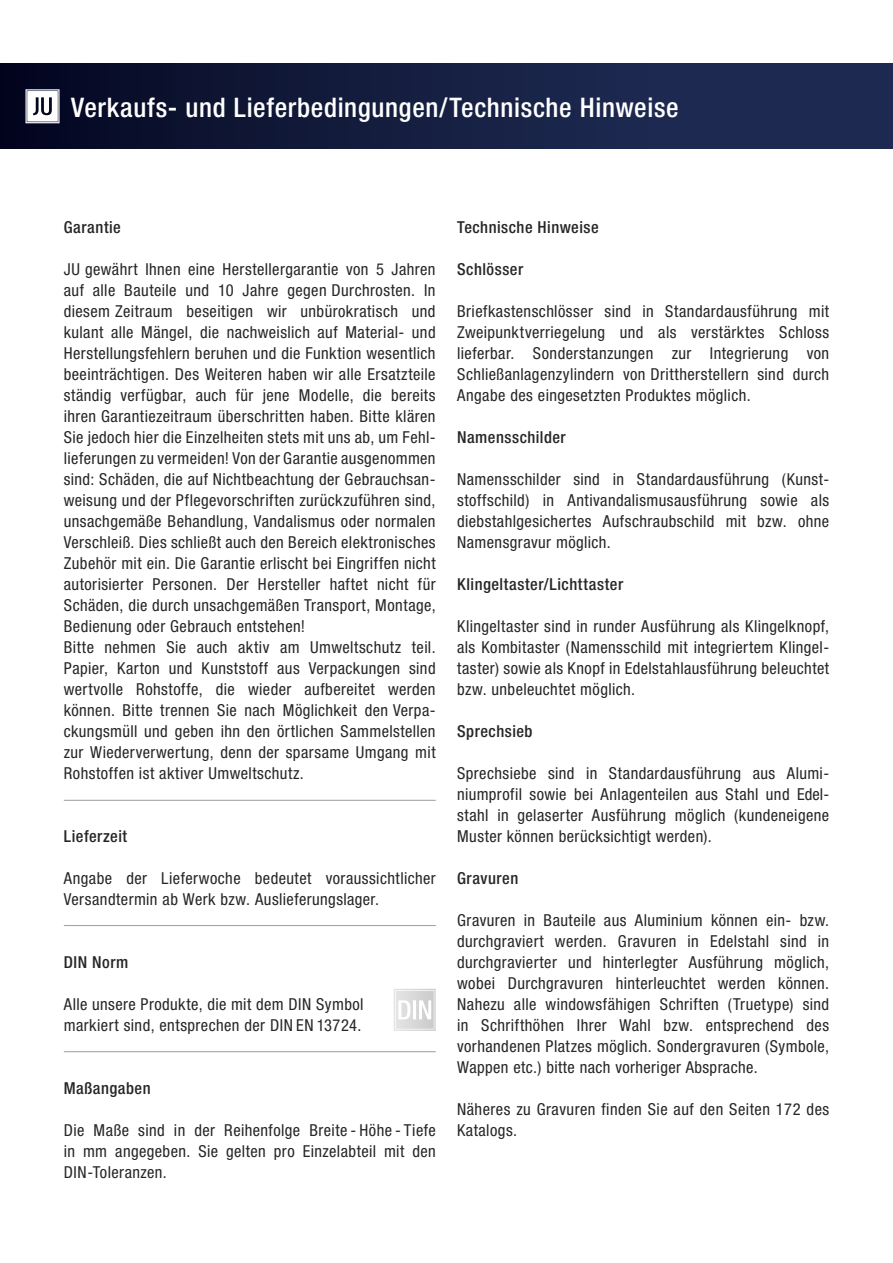
<style>
.page{position:relative;width:893px;height:1263px;background:#fff}
.page>*{position:absolute;margin:0;border:0;box-sizing:border-box;transform-origin:0 0}
.t1{font:500 condensed 27px "Helvetica Neue";letter-spacing:.025em;color:#fff}
.t2{font:condensed 16.5px/21px "Helvetica Neue";letter-spacing:.025em;color:#272726;text-align:justify}
.t3{font:500 condensed 16.5px "Helvetica Neue";letter-spacing:.03em;color:#272726}
</style>
<div class="page">
<div style="left:0;top:64px;width:893px;height:85px;background:linear-gradient(to right,#060a24,#22315a)"></div>
<svg style="left:26px;top:89px;width:34px;height:34px"></svg>
<hr style="left:64px;top:800px;width:371px;height:1px;background:#9c9c9d">
<hr style="left:64px;top:925px;width:371px;height:1px;background:#9c9c9d">
<hr style="left:64px;top:1051px;width:371px;height:1px;background:#9c9c9d">
<svg style="left:394px;top:989px;width:42px;height:42px"></svg>
<h1 class="t1" style="left:71px;top:91px;width:609px">Verkaufs- und Lieferbedingungen/Technische Hinweise</h1>
<p class="t3" style="left:64px;top:217px;width:59px">Garantie</p>
<p class="t2" style="left:64px;top:258px;width:373px;text-align:left">JU gewährt Ihnen eine Herstellergarantie von 5 Jahren auf alle Bauteile und 10 Jahre gegen Durchrosten. In diesem Zeitraum beseitigen wir unbürokratisch und kulant alle Mängel, die nachweislich auf Material- und Herstellungsfehlern beruhen und die Funktion wesentlich beeinträchtigen. Des Weiteren haben wir alle Ersatzteile ständig verfügbar, auch für jene Modelle, die bereits ihren Garantiezeitraum überschritten haben. Bitte klären Sie jedoch hier die Einzelheiten stets mit uns ab, um Fehl&shy;lieferungen zu vermeiden! Von der Garantie ausgenommen sind: Schäden, die auf Nichtbeachtung der Gebrauchsan&shy;weisung und der Pflegevorschriften zurückzuführen sind, unsachgemäße Behandlung, Vandalismus oder normalen Verschleiß. Dies schließt auch den Bereich elektronisches Zubehör mit ein. Die Garantie erlischt bei Eingriffen nicht autorisierter Personen. Der Hersteller haftet nicht für Schäden, die durch unsachgemäßen Transport, Montage, Bedienung oder Gebrauch entstehen!<br>Bitte nehmen Sie auch aktiv am Umweltschutz teil.<br>Papier, Karton und Kunststoff aus Verpackungen sind wertvolle Rohstoffe, die wieder aufbereitet werden können. Bitte trennen Sie nach Möglichkeit den Verpa&shy;ckungsmüll und geben ihn den örtlichen Sammelstellen zur Wiederverwertung, denn der sparsame Umgang mit Rohstoffen ist aktiver Umweltschutz.</p>
<p class="t3" style="left:64px;top:826px;width:65px">Lieferzeit</p>
<p class="t2" style="left:64px;top:867px;width:374px">Angabe der Lieferwoche bedeutet voraussichtlicher<br>Versandtermin ab Werk bzw. Auslieferungslager.</p>
<p class="t3" style="left:64px;top:952px;width:66px">DIN Norm</p>
<p class="t2" style="left:64px;top:993px;width:301px">Alle unsere Produkte, die mit dem DIN Symbol markiert sind, entsprechen der DIN EN 13724.</p>
<p class="t3" style="left:64px;top:1078px;width:88px">Maßangaben</p>
<p class="t2" style="left:64px;top:1119px;width:374px">Die Maße sind in der Reihenfolge Breite - Höhe - Tiefe in mm angegeben. Sie gelten pro Einzelabteil mit den DIN-Toleranzen.</p>
<p class="t3" style="left:457px;top:217px;width:143px">Technische Hinweise</p>
<p class="t3" style="left:457px;top:259px;width:68px">Schlösser</p>
<p class="t2" style="left:457px;top:300px;width:374px">Briefkastenschlösser sind in Standardausführung mit Zweipunktverriegelung und als verstärktes Schloss lieferbar. Sonderstanzungen zur Integrierung von Schließanlagenzylindern von Drittherstellern sind durch Angabe des eingesetzten Produktes möglich.</p>
<p class="t3" style="left:457px;top:427px;width:110px">Namensschilder</p>
<p class="t2" style="left:457px;top:468px;width:374px">Namensschilder sind in Standardausführung (Kunst&shy;stoffschild) in Antivandalismusausführung sowie als diebstahlgesichertes Aufschraubschild mit bzw. ohne Namensgravur möglich.</p>
<p class="t3" style="left:457px;top:574px;width:168px">Klingeltaster/Lichttaster</p>
<p class="t2" style="left:457px;top:615px;width:374px">Klingeltaster sind in runder Ausführung als Klingelknopf, als Kombitaster (Namensschild mit integriertem Klingel&shy;taster) sowie als Knopf in Edelstahlausführung beleuchtet bzw. unbeleuchtet möglich.</p>
<p class="t3" style="left:457px;top:721px;width:77px">Sprechsieb</p>
<p class="t2" style="left:457px;top:762px;width:374px">Sprechsiebe sind in Standardausführung aus Alumi&shy;niumprofil sowie bei Anlagenteilen aus Stahl und Edel&shy;stahl in gelaserter Ausführung möglich (kundeneigene Muster können berücksichtigt werden).</p>
<p class="t3" style="left:457px;top:868px;width:63px">Gravuren</p>
<p class="t2" style="left:457px;top:909px;width:374px">Gravuren in Bauteile aus Aluminium können ein- bzw. durchgraviert werden. Gravuren in Edelstahl sind in durchgravierter und hinterlegter Ausführung möglich, wobei Durchgravuren hinterleuchtet werden können.<br>Nahezu alle windowsfähigen Schriften (Truetype) sind in Schrifthöhen Ihrer Wahl bzw. entsprechend des vorhandenen Platzes möglich. Sondergravuren (Symbole, Wappen etc.) bitte nach vorheriger Absprache.</p>
<p class="t2" style="left:457px;top:1098px;width:374px">Näheres zu Gravuren finden Sie auf den Seiten 172 des<br>Katalogs.</p>
</div>
